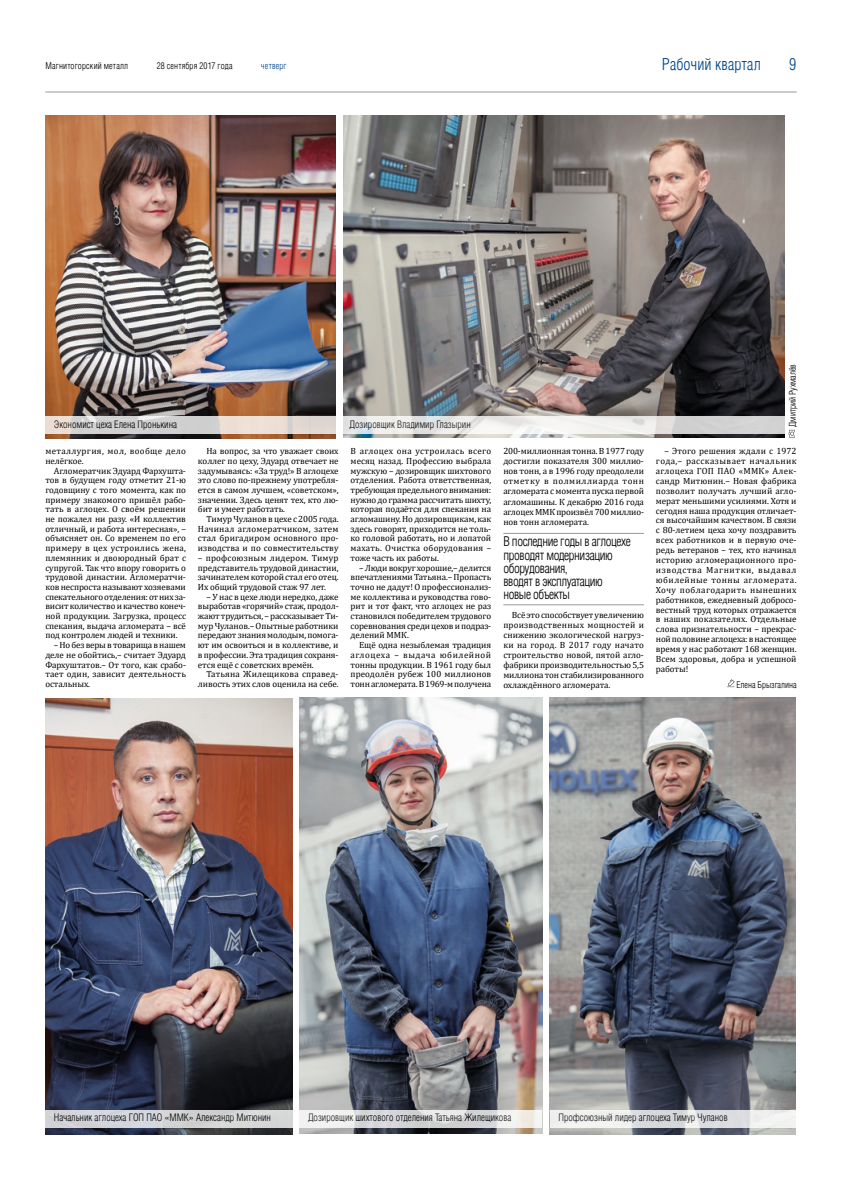
<style>
.page{position:relative;width:842px;height:1191px;background:#fff}
.page>*{position:absolute;margin:0;border:0;box-sizing:border-box;transform-origin:0 0}
.t1{font:300 condensed 16px "AG Letterica";letter-spacing:.005em;color:#00488b}
.t2{font:300 condensed 13px/13.1px "AG Letterica";letter-spacing:-.03em;color:#000}
.t3{font:300 condensed 10px "AG Letterica";color:#000}
.t4{font:9px/9.7px "Cambria";letter-spacing:-.01em;color:#000;text-align:justify}
.t5{font:300 condensed 9px "AG Letterica";letter-spacing:.005em;color:#000}
.t6{font:9px/9.7px "Cambria";letter-spacing:.035em;color:#000}
.t7{font:300 condensed 9px "AG Letterica";letter-spacing:.02em;color:#00488b}
</style>
<div class="page">
<hr style="left:45px;top:92px;width:752px;height:1px;background:#999">
<svg style="left:788px;top:430px;width:7px;height:8px"></svg>
<hr style="left:503px;top:533px;width:141px;height:1px;background:#999">
<hr style="left:503px;top:605px;width:141px;height:1px;background:#999">
<svg style="left:727px;top:679px;width:7px;height:8px"></svg>
<img style="left:549px;top:698px;width:247px;height:436px">
<img style="left:343px;top:115px;width:441px;height:323px">
<img style="left:299px;top:698px;width:243px;height:436px">
<img style="left:45px;top:115px;width:291px;height:323px">
<img style="left:45px;top:698px;width:247px;height:436px">
<svg style="left:45px;top:417px;width:291px;height:17px;background:#dcd6d3"></svg>
<svg style="left:343px;top:417px;width:442px;height:17px"></svg>
<div style="left:45px;top:1110px;width:249px;height:17px;background:#d5d5d8"></div>
<svg style="left:300px;top:1110px;width:242px;height:17px"></svg>
<svg style="left:550px;top:1110px;width:246px;height:17px;fill:#ececec"></svg>
<p class="t5" style="left:45px;top:61px;width:84px">Магнитогорский металл</p>
<p class="t5" style="left:157px;top:61px;width:77px">28 сентября 2017 года</p>
<p class="t7" style="left:261px;top:61px;width:27px">четверг</p>
<h1 class="t1" style="left:662px;top:55px;width:100px">Рабочий квартал</h1>
<h1 class="t1" style="left:789px;top:55px;width:9px">9</h1>
<p class="t3" style="left:54px;top:418px;width:125px">Экономист цеха Елена Пронькина</p>
<p class="t3" style="left:350px;top:418px;width:123px">Дозировщик Владимир Глазырин</p>
<p class="t6" style="left:45px;top:446px;width:142px">металлургия, мол, вообще дело нелёгкое.</p>
<p class="t4" style="left:45px;top:466px;width:142px;text-indent:9px">Агломератчик Эдуард Фархушта&shy;тов в будущем году отметит 21-ю годовщину с того момента, как по примеру знакомого пришёл рабо&shy;тать в аглоцех. О своём решении не пожалел ни разу. «И коллектив отличный, и работа интересная», – объясняет он. Со временем по его примеру в цех устроились жена, племянник и двоюродный брат с супругой. Так что впору говорить о трудовой династии. Агломератчи&shy;ков неспроста называют хозяевами спекательного отделения: от них за&shy;висит количество и качество конеч&shy;ной продукции. Загрузка, процесс спекания, выдача агломерата – всё под контролем людей и техники.</p>
<p class="t4" style="left:45px;top:640px;width:142px;text-indent:9px">– Но без веры в товарища в нашем деле не обойтись,– считает Эдуард Фархуштатов.– От того, как срабо&shy;тает один, зависит деятельность остальных.</p>
<p class="t4" style="left:198px;top:446px;width:142px;text-indent:9px">На вопрос, за что уважает своих коллег по цеху, Эдуард отвечает не задумываясь: «За труд!» В аглоцехе это слово по-прежнему употребля&shy;ется в самом лучшем, «советском», значении. Здесь ценят тех, кто лю&shy;бит и умеет работать.</p>
<p class="t4" style="left:198px;top:514px;width:142px;text-indent:9px">Тимур Чуланов в цехе с 2005 года.<br>Начинал агломератчиком, затем стал бригадиром основного про&shy;изводства и по совместительству</p>
<p class="t4" style="left:198px;top:553px;width:142px">– профсоюзным лидером. Тимур представитель трудовой династии, зачинателем которой стал его отец.<br>Их общий трудовой стаж 97 лет.</p>
<p class="t4" style="left:198px;top:592px;width:142px;text-indent:9px">– У нас в цехе люди нередко, даже выработав «горячий» стаж, продол&shy;жают трудиться, – рассказывает Ти&shy;мур Чуланов.– Опытные работники передают знания молодым, помога&shy;ют им освоиться и в коллективе, и в профессии. Эта традиция сохраня&shy;ется ещё с советских времён.</p>
<p class="t4" style="left:198px;top:669px;width:142px;text-align:right">Татьяна Жилещикова справед&shy;ливость этих слов оценила на себе.</p>
<p class="t4" style="left:351px;top:446px;width:142px">В аглоцех она устроилась всего месяц назад. Профессию выбрала мужскую – дозировщик шихтового отделения. Работа ответственная, требующая предельного внимания: нужно до грамма рассчитать шихту, которая подаётся для спекания на агломашину. Но дозировщикам, как здесь говорят, приходится не толь&shy;ко головой работать, но и лопатой махать. Очистка оборудования – тоже часть их работы.</p>
<p class="t4" style="left:351px;top:563px;width:142px;text-indent:9px">– Люди вокруг хорошие,– делится впечатлениями Татьяна.– Пропасть точно не дадут! О профессионализ&shy;ме коллектива и руководства гово&shy;рит и тот факт, что аглоцех не раз становился победителем трудового соревнования среди цехов и подраз&shy;делений ММК.</p>
<p class="t4" style="left:351px;top:640px;width:142px;text-indent:9px">Ещё одна незыблемая традиция аглоцеха – выдача юбилейной тонны продукции. В 1961 году был преодолён рубеж 100 миллионов тонн агломерата. В 1969-м получена</p>
<p class="t4" style="left:503px;top:446px;width:142px;line-height:10.1px">200-миллионная тонна. В 1977 году достигли показателя 300 миллио&shy;нов тонн, а в 1996 году преодолели отметку в полмиллиарда тонн агломерата с момента пуска первой агломашины. К декабрю 2016 года аглоцех ММК произвёл 700 миллио&shy;нов тонн агломерата.</p>
<h2 class="t2" style="left:503px;top:535px;width:129px">В последние годы в аглоцехе проводят модернизацию оборудования,<br>вводят в эксплуатацию новые объекты</h2>
<p class="t4" style="left:503px;top:609px;width:142px;line-height:10.1px;text-indent:9px">Всё это способствует увеличению производственных мощностей и снижению экологической нагруз&shy;ки на город. В 2017 году начато строительство новой, пятой агло&shy;фабрики производительностью 5,5 миллиона тон стабилизированного охлаждённого агломерата.</p>
<p class="t5" style="left:787px;top:427px;width:64px;rotate:-90deg">Дмитрий Рухмалёв</p>
<p class="t4" style="left:656px;top:446px;width:142px;text-indent:9px">– Этого решения ждали с 1972 года,– рассказывает начальник аглоцеха ГОП ПАО «ММК» Алек&shy;сандр Митюнин.– Новая фабрика позволит получать лучший агло&shy;мерат меньшими усилиями. Хотя и сегодня наша продукция отличает&shy;ся высочайшим качеством. В связи с 80-летием цеха хочу поздравить всех работников и в первую оче&shy;редь ветеранов – тех, кто начинал историю агломерационного про&shy;изводства Магнитки, выдавал юбилейные тонны агломерата.<br>Хочу поблагодарить нынешних работников, ежедневный добросо&shy;вестный труд которых отражается в наших показателях. Отдельные слова признательности – прекрас&shy;ной половине аглоцеха: в настоящее время у нас работают 168 женщин.<br>Всем здоровья, добра и успешной работы!</p>
<p class="t5" style="left:736px;top:679px;width:62px">Елена Брызгалина</p>
<p class="t3" style="left:54px;top:1112px;width:219px">Начальник аглоцеха ГОП ПАО «ММК» Александр Митюнин</p>
<p class="t3" style="left:308px;top:1112px;width:205px">Дозировщик шихтового отделения Татьяна Жилещикова</p>
<p class="t3" style="left:558px;top:1112px;width:171px">Профсоюзный лидер аглоцеха Тимур Чуланов</p>
</div>
